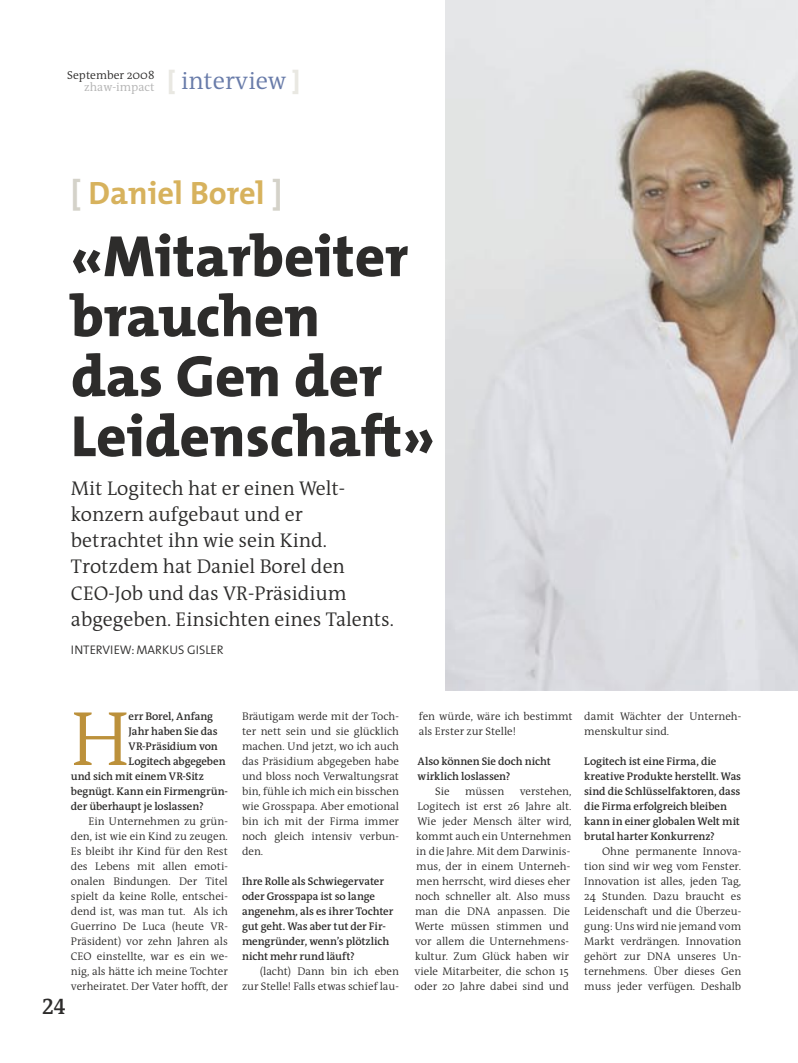
<style>
.page{position:relative;width:798px;height:1063px;background:#fff}
.page>*{position:absolute;margin:0;border:0;box-sizing:border-box;transform-origin:0 0}
.t1{font:77.75px "The Antiqua B4 Semi Light OV SRCKYB";color:#bc913b}
.t2{font:58.75px/60px "The Mix Extra Bold Plain OV TRCKYB";color:#2d2c2b}
.t3{font:32.38px "The Mix Bold Plain OV VRCKYB";color:#d7b25d}
.t4{font:24.75px "The Antiqua B4 Semi Light OV SRCKYB";color:#687ba9}
.t5{font:22.5px "The Antiqua B6 c Semi Bold Caps OV RRCKYB";color:#2d2c2b}
.t6{font:20px/26.2px "The Antiqua B4 Semi Light OV SRCKYB";color:#2d2c2b}
.t7{font:12.5px "The Mix Semi Light Plain OV URCKYB";color:#2d2c2b}
.t8{font:12.12px "The Antiqua B4 Semi Light OV SRCKYB";color:#b3b3b3}
.t9{font:11.62px "The Antiqua B4 Semi Light OV SRCKYB";color:#2d2c2b}
.t10{font:11.12px/15px "The Antiqua B4 Semi Light OV SRCKYB";color:#2d2c2b;text-align:justify}
.t11{font:11.12px/15px "The Antiqua B6 Semi Bold OV WRCKYB";letter-spacing:-.005em;color:#2d2c2b}
.s1{font-family:"The Mix Extra Bold Plain OV TRCKYB";color:#e9e8e2}
.s2{color:#d4d2c9}
</style>
<div class="page">
<img style="left:445px;top:0;width:352px;height:690px">
<p class="t9" style="left:67px;top:68px;width:89px">September 2008</p>
<p class="t8" style="left:84px;top:80px;width:72px">zhaw-impact</p>
<h3 class="t4" style="left:167px;top:66px;width:134px"><span class="s1">[</span> interview <span class="s1">]</span></h3>
<h3 class="t3" style="left:71px;top:174px;width:213px"><span class="s2">[</span> Daniel Borel <span class="s2">]</span></h3>
<h2 class="t2" style="left:71px;top:226px;width:365px">«Mitarbeiter brauchen<br>das Gen der<br>Leidenschaft»</h2>
<h3 class="t6" style="left:71px;top:475px;width:324px">Mit Logitech hat er einen Welt&shy;konzern aufgebaut und er betrachtet ihn wie sein Kind.<br>Trotzdem hat Daniel Borel den<br>CEO-Job und das VR-Präsidium abgegeben. Einsichten eines Talents.</h3>
<p class="t7" style="left:71px;top:642px;width:154px">INTERVIEW: MARKUS GISLER</p>
<h1 class="t1" style="left:71px;top:693px;width:60px">H</h1>
<p class="t11" style="left:128px;top:709px;width:86px">err Borel, Anfang</p>
<p class="t11" style="left:129px;top:724px;width:91px">Jahr haben Sie das</p>
<p class="t11" style="left:129px;top:739px;width:91px">VR-Präsidium von</p>
<p class="t11" style="left:129px;top:754px;width:98px">Logitech abgegeben</p>
<p class="t11" style="left:71px;top:769px;width:134px">und sich mit einem VR-Sitz</p>
<p class="t11" style="left:71px;top:784px;width:158px">begnügt. Kann ein Firmengrün-</p>
<p class="t11" style="left:71px;top:799px;width:134px">der überhaupt je loslassen?</p>
<p class="t10" style="left:71px;top:814px;width:158px;text-indent:18px">Ein Unternehmen zu grün&shy;den, ist wie ein Kind zu zeugen.<br>Es bleibt ihr Kind für den Rest des Lebens mit allen emoti&shy;onalen Bindungen. Der Titel spielt da keine Rolle, entschei&shy;dend ist, was man tut. Als ich Guerrino De Luca (heute VR-Präsident) vor zehn Jahren als CEO einstellte, war es ein we&shy;nig, als hätte ich meine Tochter verheiratet. Der Vater hofft, der</p>
<h3 class="t5" style="left:42px;top:995px;width:25px">24</h3>
<p class="t10" style="left:242px;top:709px;width:158px">Bräutigam werde mit der Toch&shy;ter nett sein und sie glücklich machen. Und jetzt, wo ich auch das Präsidium abgegeben habe und bloss noch Verwaltungsrat bin, fühle ich mich ein bisschen wie Grosspapa. Aber emotional bin ich mit der Firma immer noch gleich intensiv verbun&shy;den.</p>
<p class="t11" style="left:242px;top:874px;width:153px">Ihre Rolle als Schwiegervater oder Grosspapa ist so lange angenehm, als es ihrer Tochter gut geht. Was aber tut der Fir&shy;mengründer, wenn’s plötzlich nicht mehr rund läuft?</p>
<p class="t10" style="left:242px;top:964px;width:158px;text-align:right">(lacht) Dann bin ich eben zur Stelle! Falls etwas schief lau-</p>
<p class="t10" style="left:418px;top:709px;width:155px">fen würde, wäre ich bestimmt als Erster zur Stelle!</p>
<p class="t11" style="left:417px;top:754px;width:135px">Also können Sie doch nicht wirklich loslassen?</p>
<p class="t10" style="left:435px;top:784px;width:16px">Sie</p>
<p class="t10" style="left:465px;top:784px;width:40px">müssen</p>
<p class="t10" style="left:414px;top:784px;width:158px;text-align:left;text-indent:105px">verstehen,<br>Logitech ist erst 26 Jahre alt.<br>Wie jeder Mensch älter wird, kommt auch ein Unternehmen in die Jahre. Mit dem Darwinis&shy;mus, der in einem Unterneh&shy;men herrscht, wird dieses eher noch schneller alt. Also muss man die DNA anpassen. Die<br>Werte müssen stimmen und vor allem die Unternehmens&shy;kultur. Zum Glück haben wir viele Mitarbeiter, die schon 15 oder 20 Jahre dabei sind und</p>
<p class="t10" style="left:584px;top:709px;width:158px">damit Wächter der Unterneh&shy;menskultur sind.</p>
<p class="t11" style="left:584px;top:754px;width:158px">Logitech ist eine Firma, die kreative Produkte herstellt. Was sind die Schlüsselfaktoren, dass die Firma erfolgreich bleiben kann in einer globalen Welt mit brutal harter Konkurrenz?</p>
<p class="t10" style="left:584px;top:844px;width:158px;text-indent:18px">Ohne permanente Innova&shy;tion sind wir weg vom Fenster.<br>Innovation ist alles, jeden Tag, 24 Stunden. Dazu braucht es Leidenschaft und die Überzeu&shy;gung: Uns wird nie jemand vom Markt verdrängen. Innovation gehört zur DNA unseres Un&shy;ternehmens. Über dieses Gen muss jeder verfügen. Deshalb</p>
</div>
